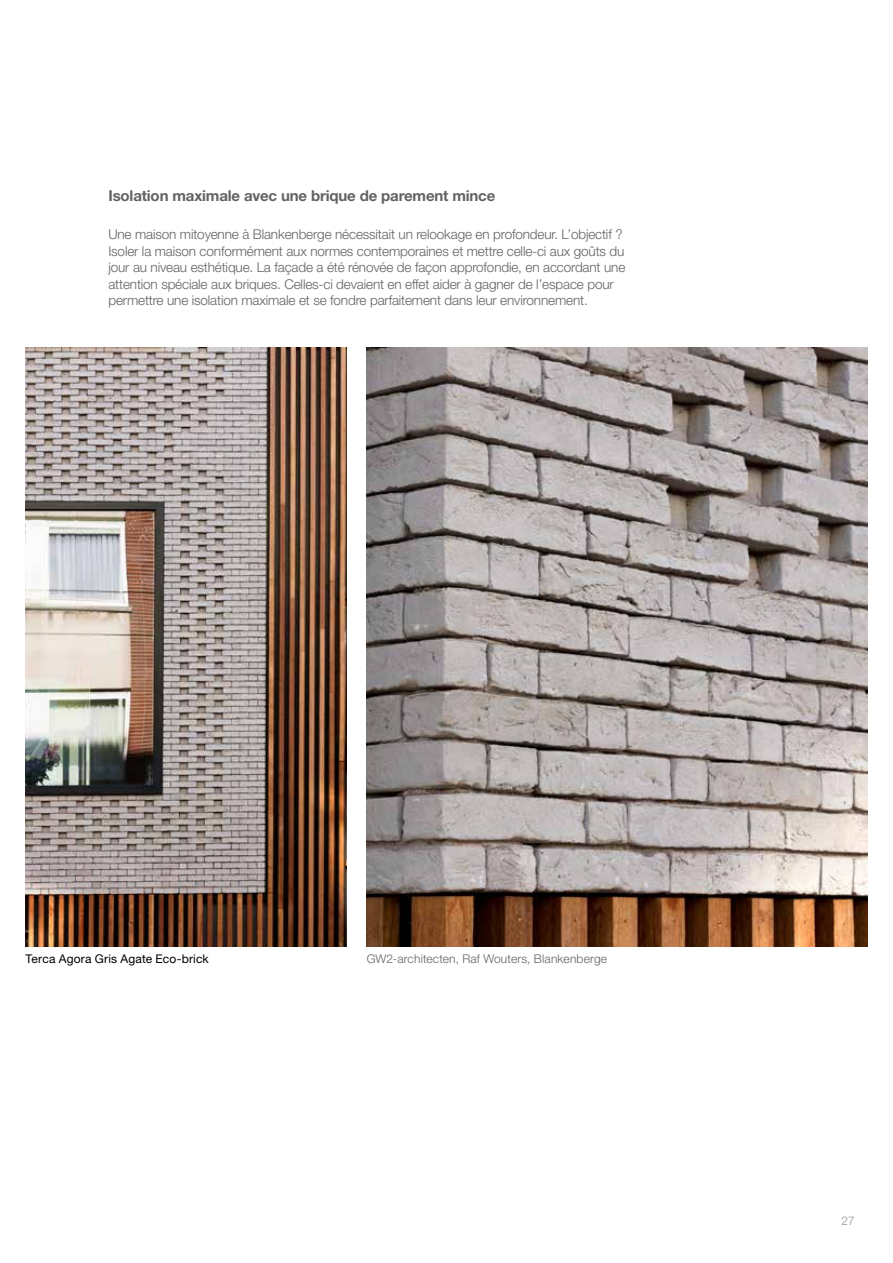
<style>
.page{position:relative;width:893px;height:1263px;background:#fff}
.page>*{position:absolute;margin:0;border:0;box-sizing:border-box;transform-origin:0 0}
.t1{font:700 15px "Helvetica Neue LT Std";letter-spacing:-.01em;color:#626261}
.t2{font:300 13.5px/16.5px "Helvetica Neue LT Std";letter-spacing:-.01em;color:#626261}
.t3{font:300 12px "Helvetica Neue LT Std";letter-spacing:.015em;color:#626261}
.t4{font:12px "Helvetica Neue LT Std";letter-spacing:.015em;color:#000}
.t5{font:300 12px "Helvetica Neue LT Std";color:#919291}
</style>
<div class="page">
<img style="left:26px;top:348px;width:321px;height:598px">
<img style="left:367px;top:348px;width:500px;height:598px">
<p class="t1" style="left:108px;top:186px;width:388px">Isolation maximale avec une brique de parement mince</p>
<p class="t2" style="left:108px;top:226px;width:518px">Une maison mitoyenne à Blankenberge nécessitait un relookage en profondeur. L’objectif ?<br>Isoler la maison conformément aux normes contemporaines et mettre celle-ci aux goûts du jour au niveau esthétique. La façade a été rénovée de façon approfondie, en accordant une attention spéciale aux briques. Celles-ci devaient en effet aider à gagner de l’espace pour permettre une isolation maximale et se fondre parfaitement dans leur environnement.</p>
<p class="t4" style="left:26px;top:952px;width:185px">Terca Agora Gris Agate Eco-brick</p>
<p class="t3" style="left:367px;top:951px;width:242px">GW2-architecten, Raf Wouters, Blankenberge</p>
<p class="t5" style="left:842px;top:1213px;width:15px">27</p>
</div>
